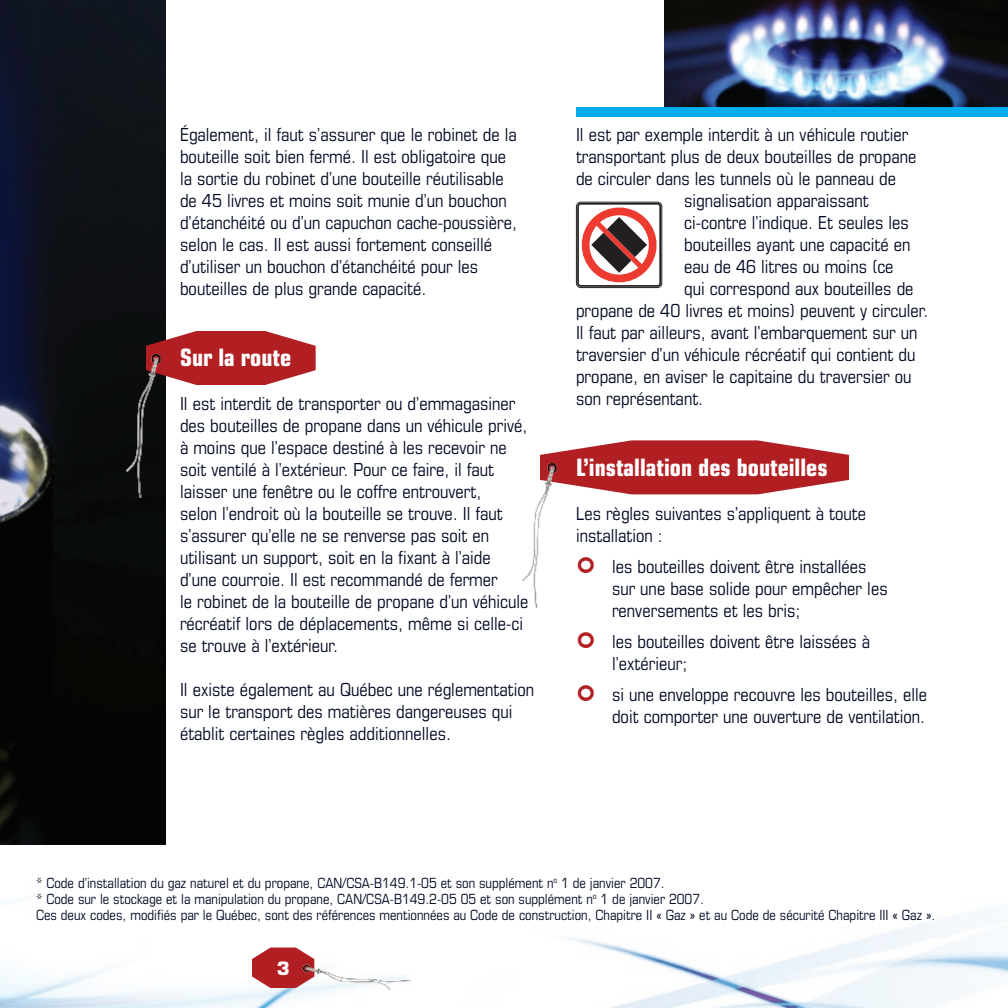
<style>
.page{position:relative;width:1008px;height:1008px;background:#fff}
.page>*{position:absolute;margin:0;border:0;box-sizing:border-box;transform-origin:0 0}
.t1{font:700 condensed 24px "Eurostile";color:#fff}
.t2{font:condensed 18px/22px "Eurostile";color:#000923}
.t3{font:700 18px "Eurostile";color:#fff}
.t4{font:condensed 14px/16px "Eurostile";color:#000923}
</style>
<div class="page">
<img style="left:0;top:6px;width:1008px;height:1002px">
<img style="left:0;top:0;width:165px;height:844px">
<img style="left:664px;top:0;width:344px;height:107px">
<div style="left:576px;top:107px;width:432px;height:10px;background:#00aeef"></div>
<svg style="left:143px;top:327px;width:176px;height:61px"></svg>
<img style="left:116px;top:350px;width:57px;height:152px">
<svg style="left:537px;top:437px;width:315px;height:60px"></svg>
<img style="left:512px;top:460px;width:57px;height:151px">
<div style="left:576px;top:202px;width:86px;height:86px;border:1px solid #231f20;border-radius:4px"></div>
<svg style="left:577px;top:203px;width:84px;height:84px"></svg>
<svg style="left:578px;top:204px;width:82px;height:82px"></svg>
<svg style="left:250px;top:944px;width:67px;height:46px"></svg>
<img style="left:300px;top:956px;width:113px;height:43px">
<svg style="left:578px;top:557px;width:40px;height:17px"></svg>
<svg style="left:578px;top:632px;width:40px;height:17px"></svg>
<svg style="left:578px;top:684px;width:40px;height:18px"></svg>
<p class="t2" style="left:180px;top:123px;width:339px">Également, il faut s’assurer que le robinet de la bouteille soit bien fermé. Il est obligatoire que la sortie du robinet d’une bouteille réutilisable de 45 livres et moins soit munie d’un bouchon d’étanchéité ou d’un capuchon cache-poussière, selon le cas. Il est aussi fortement conseillé d’utiliser un bouchon d’étanchéité pour les bouteilles de plus grande capacité.</p>
<h1 class="t1" style="left:180px;top:343px;width:113px">Sur la route</h1>
<p class="t2" style="left:180px;top:392px;width:350px">Il est interdit de transporter ou d’emmagasiner des bouteilles de propane dans un véhicule privé, à moins que l’espace destiné à les recevoir ne soit ventilé à l’extérieur. Pour ce faire, il faut laisser une fenêtre ou le coffre entrouvert,<br>selon l’endroit où la bouteille se trouve. Il faut s’assurer qu’elle ne se renverse pas soit en utilisant un support, soit en la fixant à l’aide d’une courroie. Il est recommandé de fermer<br>le robinet de la bouteille de propane d’un véhicule récréatif lors de déplacements, même si celle-ci se trouve à l’extérieur.</p>
<p class="t2" style="left:180px;top:678px;width:356px">Il existe également au Québec une réglementation sur le transport des matières dangereuses qui établit certaines règles additionnelles.</p>
<p class="t2" style="left:576px;top:123px;width:334px">Il est par exemple interdit à un véhicule routier</p>
<p class="t2" style="left:576px;top:145px;width:342px">transportant plus de deux bouteilles de propane</p>
<p class="t2" style="left:576px;top:167px;width:322px">de circuler dans les tunnels où le panneau de</p>
<p class="t2" style="left:684px;top:189px;width:186px">signalisation apparaissant</p>
<p class="t2" style="left:684px;top:211px;width:226px">ci-contre l’indique. Et seules les</p>
<p class="t2" style="left:684px;top:233px;width:228px">bouteilles ayant une capacité en</p>
<p class="t2" style="left:684px;top:255px;width:211px">eau de 46 litres ou moins (ce</p>
<p class="t2" style="left:684px;top:277px;width:231px">qui correspond aux bouteilles de</p>
<p class="t2" style="left:576px;top:299px;width:354px">propane de 40 livres et moins) peuvent y circuler.</p>
<p class="t2" style="left:576px;top:321px;width:343px">Il faut par ailleurs, avant l’embarquement sur un</p>
<p class="t2" style="left:576px;top:343px;width:341px">traversier d’un véhicule récréatif qui contient du</p>
<p class="t2" style="left:576px;top:365px;width:337px">propane, en aviser le capitaine du traversier ou</p>
<p class="t2" style="left:576px;top:387px;width:129px">son représentant.</p>
<h1 class="t1" style="left:576px;top:453px;width:253px">L’installation des bouteilles</h1>
<p class="t2" style="left:576px;top:502px;width:292px">Les règles suivantes s’appliquent à toute installation :</p>
<p class="t2" style="left:612px;top:555px;width:277px">les bouteilles doivent être installées sur une base solide pour empêcher les renversements et les bris;</p>
<p class="t2" style="left:612px;top:630px;width:260px">les bouteilles doivent être laissées à l’extérieur;</p>
<p class="t2" style="left:612px;top:683px;width:317px">si une enveloppe recouvre les bouteilles, elle doit comporter une ouverture de ventilation.</p>
<p class="t4" style="left:36px;top:874px;width:901px">* Code d’installation du gaz naturel et du propane, CAN/CSA-B149.1-05 et son supplément n<sup>o</sup> 1 de janvier 2007.<br>* Code sur le stockage et la manipulation du propane, CAN/CSA-B149.2-05 05 et son supplément n<sup>o</sup> 1 de janvier 2007.<br>Ces deux codes, modifiés par le Québec, sont des références mentionnées au Code de construction, Chapitre II « Gaz » et au Code de sécurité Chapitre III « Gaz ».</p>
<p class="t3" style="left:277px;top:957px;width:14px">3</p>
</div>
